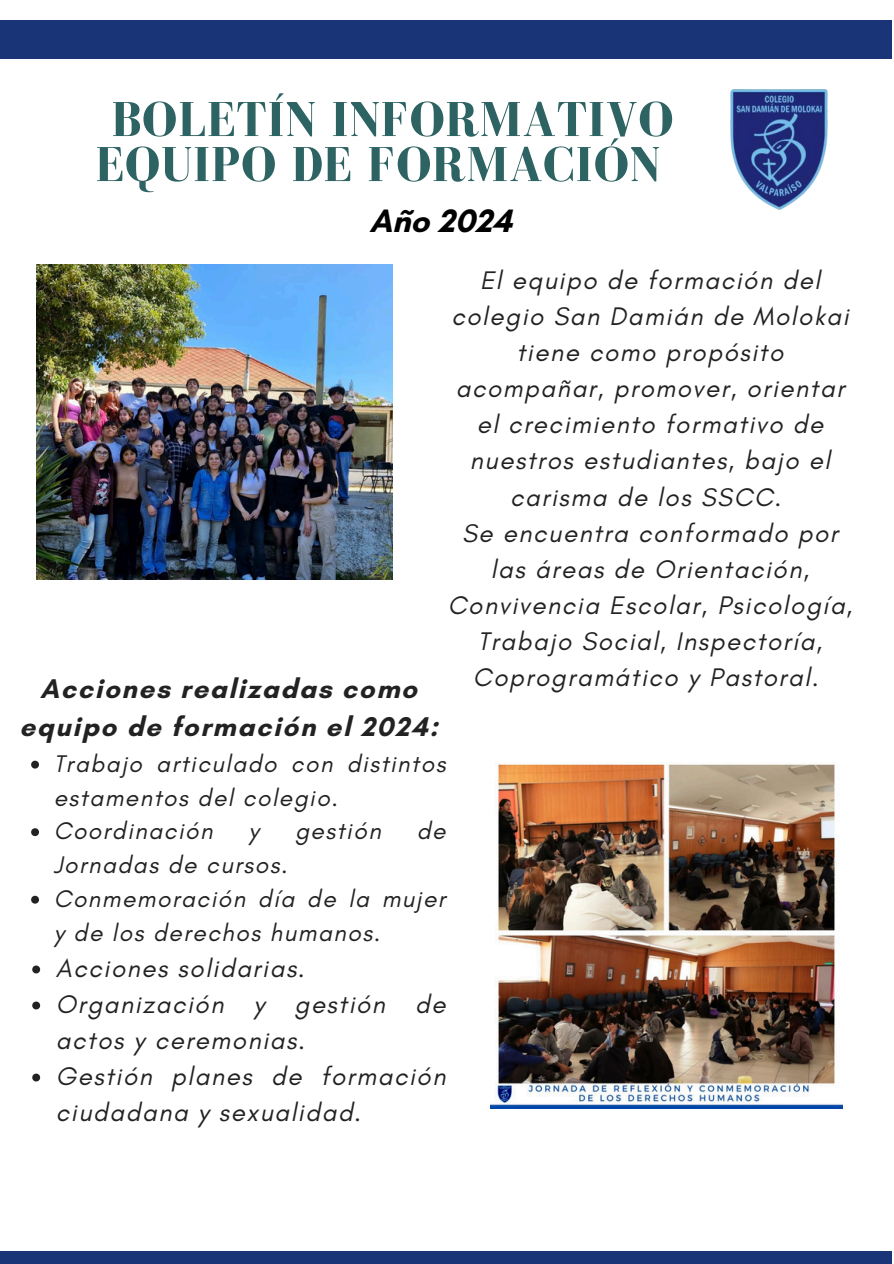
<style>
.page{position:relative;width:894px;height:1264px;background:#fff}
.page>*{position:absolute;margin:0;border:0;box-sizing:border-box;transform-origin:0 0}
.t1{font:700 50.4px/45px "Bodoni FLF";letter-spacing:.01em;color:#2d6362;text-align:center}
.t2{font:700 33px "Glacial Indifference";color:#000}
.t3{font:700 27.6px/38.2px "Glacial Indifference";letter-spacing:.06em;color:#222;text-align:center}
.t4{font:italic 25.95px/36px "Glacial Indifference";letter-spacing:.06em;color:#222;text-align:center}
.t5{font:italic 25.8px/36px "Glacial Indifference";letter-spacing:.06em;color:#222}
.t6{font:italic 24.45px/33.8px "Glacial Indifference";letter-spacing:.06em;color:#222}
</style>
<div class="page">
<div style="left:0;top:1250px;width:891px;height:13px;background:#1a3577"></div>
<div style="left:0;top:20px;width:891px;height:38px;background:#1a3577"></div>
<img style="left:730px;top:89px;width:98px;height:121px">
<img style="left:37px;top:265px;width:355px;height:314px">
<img style="left:490px;top:764px;width:351px;height:344px">
<svg style="left:31px;top:760px;width:8px;height:8px"></svg>
<svg style="left:31px;top:828px;width:8px;height:8px"></svg>
<svg style="left:31px;top:895px;width:8px;height:8px"></svg>
<svg style="left:32px;top:965px;width:8px;height:8px"></svg>
<svg style="left:32px;top:1001px;width:8px;height:8px"></svg>
<svg style="left:32px;top:1073px;width:8px;height:8px"></svg>
<p class="t1" style="left:95px;top:96px;width:579px">BOLETÍN INFORMATIVO<br>EQUIPO DE FORMACIÓN</p>
<p class="t2" style="left:369px;top:200px;width:144px">Año 2024</p>
<h1 class="t4" style="left:447px;top:262px;width:406px">El equipo de formación del colegio San Damián de Molokai tiene como propósito acompañar, promover, orientar el crecimiento formativo de nuestros estudiantes, bajo el carisma de los SSCC.<br>Se encuentra conformado por las áreas de Orientación,<br>Convivencia Escolar, Psicología,<br>Trabajo Social, Inspectoría,<br>Coprogramático y Pastoral.</h1>
<p class="t3" style="left:19px;top:669px;width:420px">Acciones realizadas como equipo de formación el 2024:</p>
<h2 class="t6" style="left:54px;top:746px;width:393px">Trabajo articulado con distintos estamentos del colegio.</h2>
<p class="t6" style="left:54px;top:814px;width:160px">Coordinación</p>
<p class="t6" style="left:248px;top:814px;width:12px">y</p>
<p class="t6" style="left:295px;top:814px;width:87px">gestión</p>
<p class="t6" style="left:416px;top:814px;width:30px">de</p>
<p class="t6" style="left:54px;top:847px;width:235px">Jornadas de cursos.</p>
<h4 class="t6" style="left:54px;top:881px;width:393px">Conmemoración día de la mujer y de los derechos humanos.</h4>
<h3 class="t5" style="left:56px;top:949px;width:250px">Acciones solidarias.</h3>
<p class="t5" style="left:56px;top:985px;width:391px">Organización y gestión de actos y ceremonias.</p>
<p class="t5" style="left:56px;top:1057px;width:391px">Gestión planes de formación ciudadana y sexualidad.</p>
</div>
